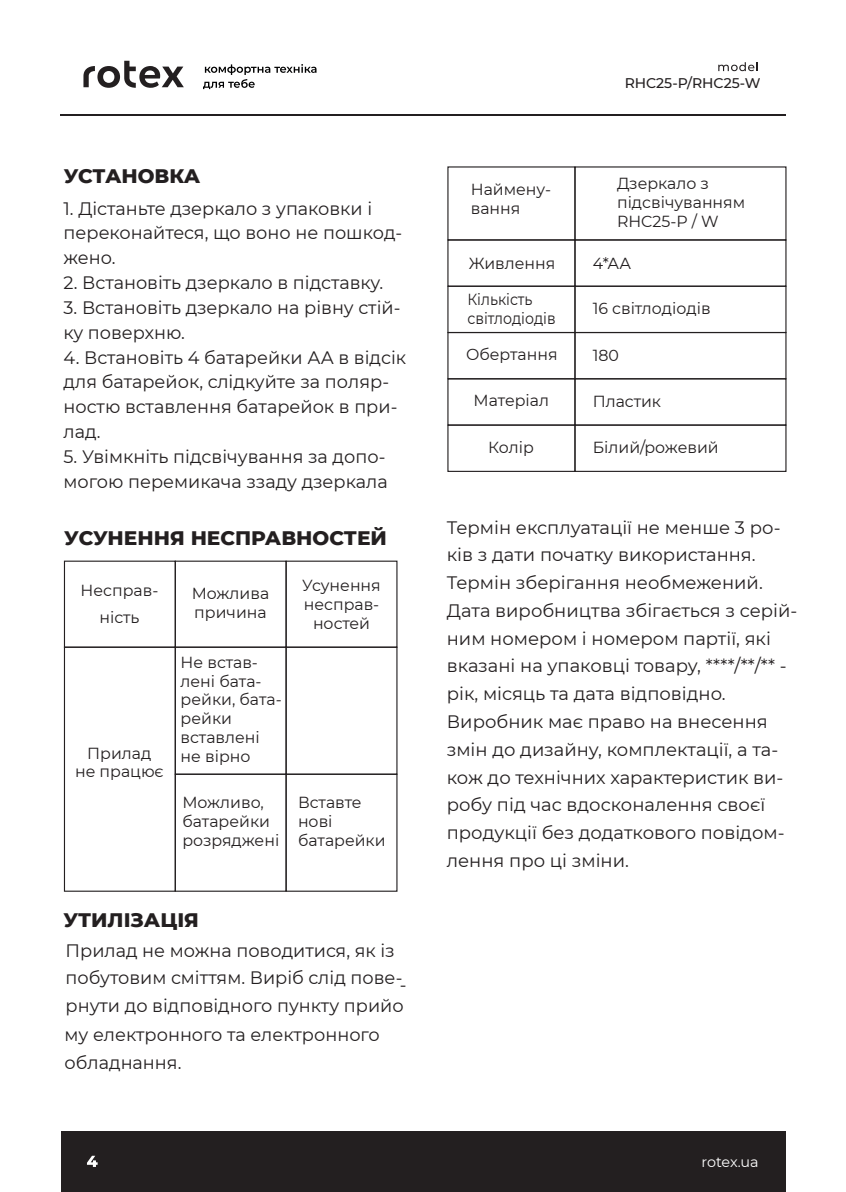
<style>
.page{position:relative;width:846px;height:1192px;background:#fff}
.page>*{position:absolute;margin:0;border:0;box-sizing:border-box;transform-origin:0 0}
.t1{font:800 20px "Montserrat";color:#231f20}
.t2{font:18px/27.8px "Montserrat";color:#231f20}
.t3{font:16px/18.8px "Montserrat";color:#231f20}
.t4{font:16px/18.8px "Montserrat";color:#231f20;scale:.88 1}
.t5{font:14.4px "Montserrat";letter-spacing:-.015em;color:#fff}
.t6{font:500 14px "Montserrat";color:#231f20}
</style>
<div class="page">
<div style="left:61px;top:1131px;width:724px;height:60px;background:#231f20"></div>
<hr style="left:60px;top:114px;width:726px;height:1px;background:#231f20">
<svg style="left:87px;top:1155px;width:11px;height:12px"></svg>
<svg style="left:83px;top:61px;width:101px;height:27px"></svg>
<svg style="left:203px;top:64px;width:113px;height:25px"></svg>
<svg style="left:718px;top:62px;width:40px;height:9px"></svg>
<div style="left:64px;top:560px;width:112px;height:88px;border:1px solid #231f20"></div>
<div style="left:175px;top:560px;width:112px;height:88px;border:1px solid #231f20"></div>
<div style="left:285px;top:560px;width:112px;height:88px;border:1px solid #231f20"></div>
<div style="left:64px;top:646px;width:112px;height:246px;border:1px solid #231f20"></div>
<div style="left:175px;top:646px;width:112px;height:129px;border:1px solid #231f20"></div>
<div style="left:285px;top:646px;width:112px;height:129px;border:1px solid #231f20"></div>
<div style="left:175px;top:773px;width:112px;height:119px;border:1px solid #231f20"></div>
<div style="left:285px;top:773px;width:112px;height:119px;border:1px solid #231f20"></div>
<div style="left:574px;top:166px;width:212px;height:74px;border:1px solid #231f20"></div>
<div style="left:447px;top:239px;width:128px;height:48px;border:1px solid #231f20"></div>
<div style="left:574px;top:239px;width:212px;height:48px;border:1px solid #231f20"></div>
<div style="left:447px;top:286px;width:128px;height:47px;border:1px solid #231f20"></div>
<div style="left:574px;top:286px;width:212px;height:47px;border:1px solid #231f20"></div>
<div style="left:447px;top:332px;width:128px;height:47px;border:1px solid #231f20"></div>
<div style="left:574px;top:332px;width:212px;height:47px;border:1px solid #231f20"></div>
<div style="left:447px;top:378px;width:128px;height:48px;border:1px solid #231f20"></div>
<div style="left:574px;top:378px;width:212px;height:48px;border:1px solid #231f20"></div>
<div style="left:447px;top:424px;width:128px;height:48px;border:1px solid #231f20"></div>
<div style="left:574px;top:424px;width:212px;height:48px;border:1px solid #231f20"></div>
<p class="t1" style="left:64px;top:161px;width:138px">УСТАНОВКА</p>
<p class="t2" style="left:64px;top:195px;width:340px;line-height:24.8px">1. Дістаньте дзеркало з упаковки і переконайтеся, що воно не пошкод&shy;жено.</p>
<p class="t2" style="left:64px;top:268px;width:321px">2. Встановіть дзеркало в підставку.</p>
<p class="t2" style="left:64px;top:294px;width:338px;line-height:24.8px">3. Встановіть дзеркало на рівну стій&shy;ку поверхню.</p>
<p class="t2" style="left:64px;top:344px;width:344px;line-height:24.8px">4. Встановіть 4 батарейки АА в відсік для батарейок, слідкуйте за поляр&shy;ностю вставлення батарейок в при&shy;лад.</p>
<p class="t2" style="left:64px;top:443px;width:326px;line-height:24.8px">5. Увімкніть підсвічування за допо&shy;могою перемикача ззаду дзеркала</p>
<p class="t1" style="left:64px;top:523px;width:324px">УСУНЕННЯ НЕСПРАВНОСТЕЙ</p>
<p class="t3" style="left:81px;top:576px;width:79px;line-height:27.2px;text-align:center">Несправ&shy;ність</p>
<p class="t3" style="left:75px;top:743px;width:90px;text-align:center">Прилад<br>не працює</p>
<p class="t3" style="left:192px;top:583px;width:79px">Можлива причина</p>
<p class="t3" style="left:302px;top:575px;width:80px;text-align:center">Усунення несправ&shy;ностей</p>
<p class="t3" style="left:181px;top:652px;width:103px">Не встав&shy;лені бата&shy;рейки, бата&shy;рейки вставлені не вірно</p>
<p class="t3" style="left:182px;top:792px;width:98px">Можливо, батарейки розряджені</p>
<p class="t3" style="left:298px;top:792px;width:89px">Вставте нові батарейки</p>
<p class="t1" style="left:64px;top:905px;width:137px">УТИЛІЗАЦІЯ</p>
<p class="t2" style="left:66px;top:935px;width:340px">Прилад не можна поводитися, як із побутовим сміттям. Виріб слід пове&shy;рнути до відповідного пункту прийо</p>
<p class="t2" style="left:400px;top:970px;width:8px">-</p>
<p class="t2" style="left:65px;top:1020px;width:317px">му електронного та електронного обладнання.</p>
<p class="t6" style="left:625px;top:73px;width:137px">RHC25-P/RHC25-W</p>
<p class="t3" style="left:471px;top:180px;width:82px">Наймену&shy;вання</p>
<p class="t3" style="left:617px;top:174px;width:130px">Дзеркало з підсвічуванням<br>RHC25-P / W</p>
<p class="t3" style="left:469px;top:253px;width:88px">Живлення</p>
<p class="t4" style="left:467px;top:289px;width:102px">Кількість світлодіодів</p>
<p class="t3" style="left:466px;top:345px;width:93px">Обертання</p>
<p class="t3" style="left:473px;top:391px;width:77px">Матеріал</p>
<p class="t3" style="left:488px;top:437px;width:47px">Колір</p>
<p class="t3" style="left:593px;top:253px;width:40px">4*АА</p>
<p class="t3" style="left:593px;top:299px;width:119px">16 світлодіодів</p>
<p class="t3" style="left:593px;top:346px;width:28px">180</p>
<p class="t3" style="left:593px;top:392px;width:70px">Пластик</p>
<p class="t3" style="left:593px;top:438px;width:127px">Білий/рожевий</p>
<p class="t2" style="left:447px;top:512px;width:352px">Термін експлуатації не менше 3 ро&shy;ків з дати початку використання.<br>Термін зберігання необмежений.<br>Дата виробництва збігається з серій&shy;ним номером і номером партії, які вказані на упаковці товару, ****/**/** - рік, місяць та дата відповідно.<br>Виробник має право на внесення змін до дизайну, комплектації, а та&shy;кож до технічних характеристик ви&shy;робу під час вдосконалення своєї продукції без додаткового повідом&shy;лення про ці зміни.</p>
<p class="t5" style="left:701px;top:1151px;width:59px">rotex.ua</p>
</div>
